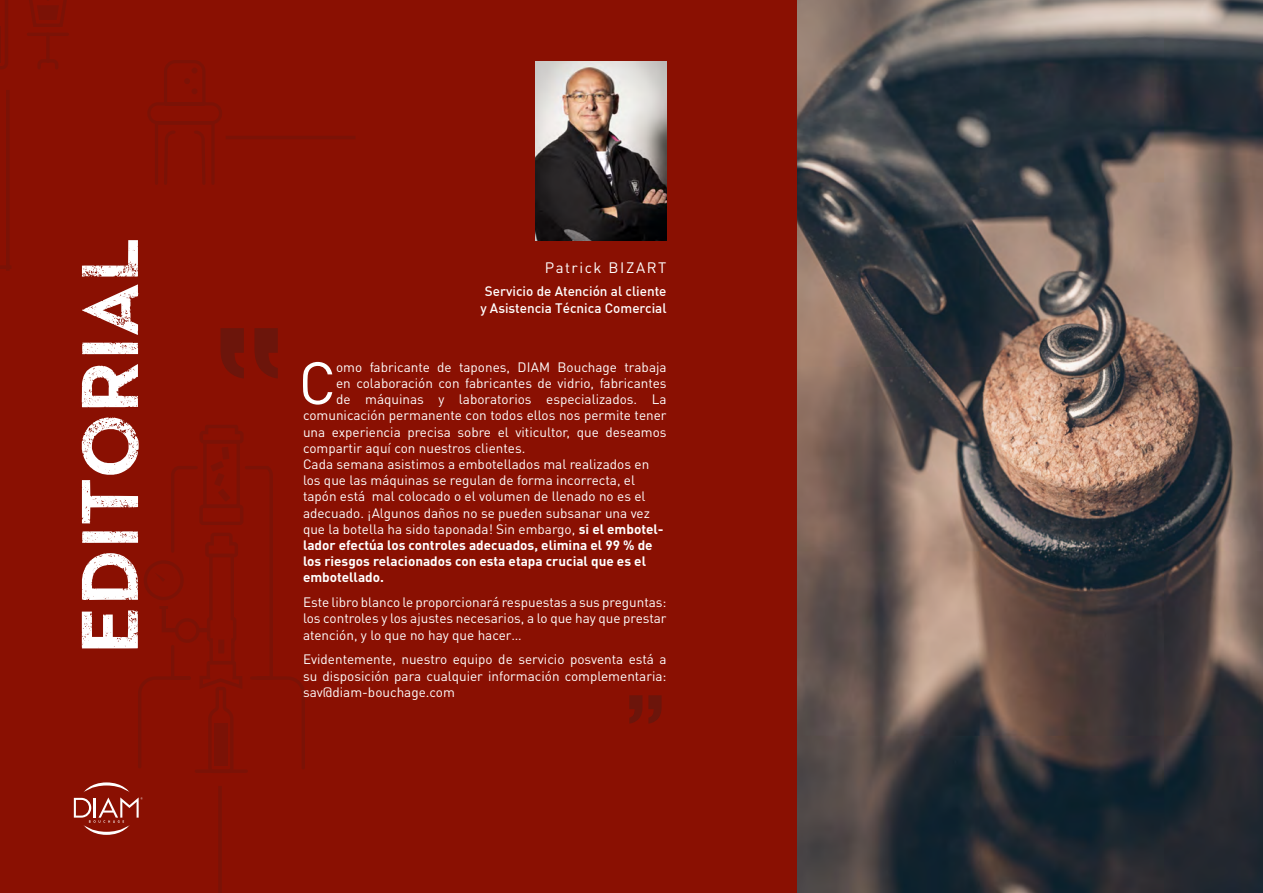
<style>
.page{position:relative;width:1263px;height:893px;background:#fff}
.page>*{position:absolute;margin:0;border:0;box-sizing:border-box;transform-origin:0 0}
.t1{font:100.95px "DIAMSKYFALL2021";color:#fff}
.t2{font:700 82.95px "Akzidenz Grotesk BE";color:#6c150b}
.t3{font:58.95px "DIN Pro";color:#fff}
.t4{font:15px "DIN Pro";letter-spacing:.1em;color:#fff}
.t5{font:13.5px/16.2px "DIN Pro";color:#fff;text-align:justify}
.t6{font:700 13.5px "DIN Pro";color:#fff}
.t7{font:500 13.5px/16.2px "DIN";color:#fff;text-align:center}
.s1{font-weight:700}
</style>
<div class="page">
<div style="left:0;top:0;width:797px;height:893px;background:#8a1002"></div>
<hr style="left:310px;top:515px;width:46px;height:3px;background:#6c150b">
<hr style="left:0;top:265px;width:11px;height:4px;background:#7b1206">
<hr style="left:6px;top:90px;width:4px;height:181px;background:#7b1206">
<hr style="left:218px;top:786px;width:4px;height:107px;background:#7c1205">
<svg style="left:0;top:0;width:76px;height:71px;background:#861002"></svg>
<hr style="left:226px;top:136px;width:129px;height:3px;background:#6c150b">
<svg style="left:146px;top:58px;width:78px;height:129px;background:#871002"></svg>
<div style="left:136px;top:464px;width:171px;height:311px;background:#8a1002"></div>
<div style="left:144px;top:560px;width:40px;height:40px;border:3px solid #6c150b;border-radius:50%"></div>
<svg style="left:155px;top:423px;width:90px;height:352px;background:#871002"></svg>
<div style="left:393px;top:188px;width:404px;height:705px;background:#8a1002"></div>
<img style="left:797px;top:0;width:466px;height:893px">
<svg style="left:74px;top:782px;width:69px;height:53px;background:#9e392e"></svg>
<img style="left:536px;top:62px;width:131px;height:178px">
<div style="left:221px;top:328px;width:57px;height:50px;background:#8a1002"></div>
<h1 class="t1" style="left:65px;top:655px;width:418px;rotate:-90deg">editorial</h1>
<p class="t4" style="left:545px;top:257px;width:123px">Patrick BIZART</p>
<p class="t7" style="left:480px;top:283px;width:188px">Servicio de Atención al cliente y Asistencia Técnica Comercial</p>
<h3 class="t3" style="left:298px;top:343px;width:39px">C</h3>
<p class="t5" style="left:336px;top:358px;width:332px">omo fabricante de tapones, DIAM Bouchage trabaja</p>
<p class="t5" style="left:336px;top:375px;width:332px">en colaboración con fabricantes de vidrio, fabricantes</p>
<p class="t5" style="left:336px;top:391px;width:332px">de máquinas y laboratorios especializados. La</p>
<p class="t5" style="left:303px;top:407px;width:365px">comunicación permanente con todos ellos nos permite tener</p>
<p class="t5" style="left:303px;top:423px;width:365px">una experiencia precisa sobre el viticultor, que deseamos</p>
<p class="t5" style="left:303px;top:439px;width:224px">compartir aquí con nuestros clientes.</p>
<p class="t5" style="left:303px;top:456px;width:348px">Cada semana asistimos a embotellados mal realizados en</p>
<p class="t5" style="left:303px;top:472px;width:334px">los que las máquinas se regulan de forma incorrecta, el</p>
<p class="t5" style="left:303px;top:488px;width:344px">tapón está mal colocado o el volumen de llenado no es el</p>
<p class="t5" style="left:303px;top:504px;width:348px">adecuado. ¡Algunos daños no se pueden subsanar una vez</p>
<p class="t5" style="left:303px;top:520px;width:362px">que la botella ha sido taponada! Sin embargo, <span class="s1">si el embotel-</span></p>
<p class="t6" style="left:303px;top:536px;width:351px">lador efectúa los controles adecuados, elimina el 99 % de</p>
<p class="t6" style="left:303px;top:552px;width:344px">los riesgos relacionados con esta etapa crucial que es el</p>
<p class="t6" style="left:303px;top:568px;width:82px">embotellado.</p>
<p class="t5" style="left:303px;top:594px;width:365px">Este libro blanco le proporcionará respuestas a sus preguntas: los controles y los ajustes necesarios, a lo que hay que prestar atención, y lo que no hay que hacer…</p>
<p class="t5" style="left:303px;top:651px;width:365px">Evidentemente, nuestro equipo de servicio posventa está a su disposición para cualquier información complementaria: sav@diam-bouchage.com</p>
<h2 class="t2" style="left:625px;top:677px;width:41px">”</h2>
</div>
